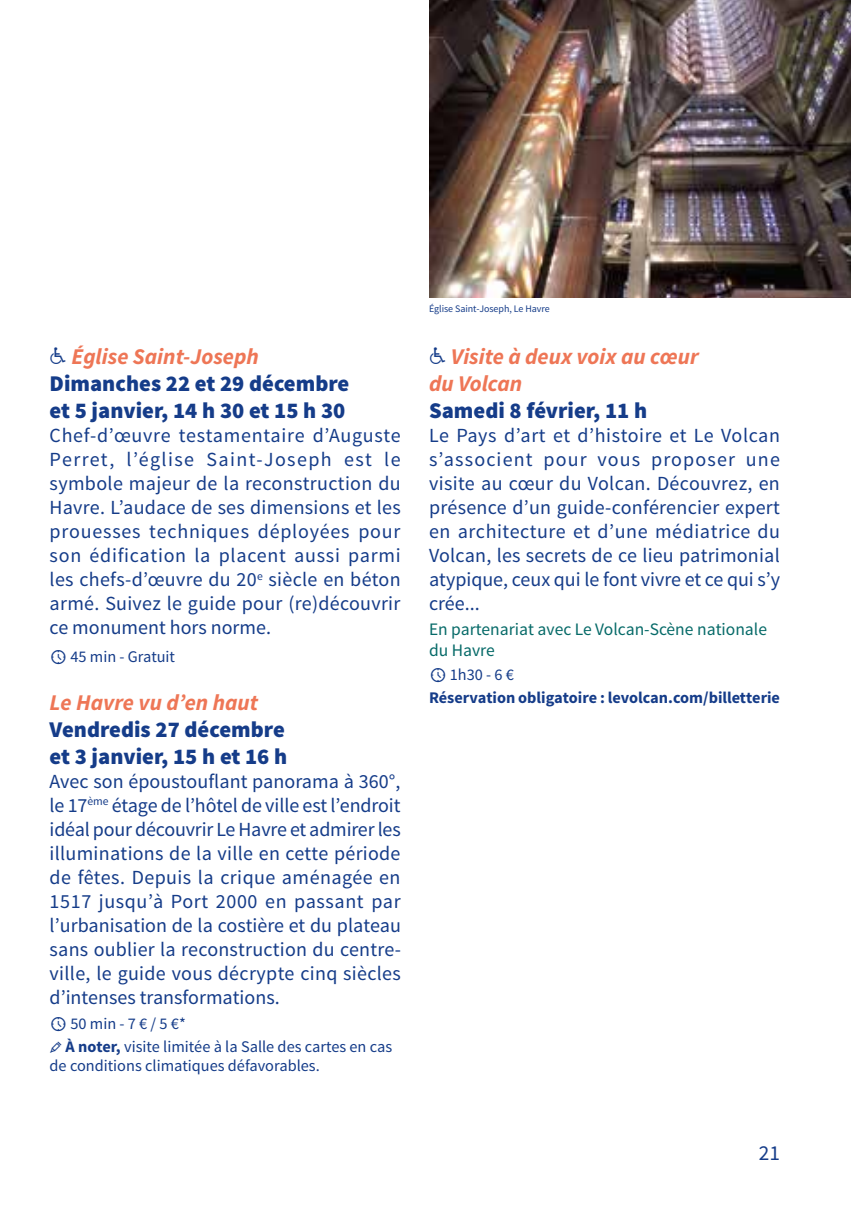
<style>
.page{position:relative;width:851px;height:1205px;background:#fff}
.page>*{position:absolute;margin:0;border:0;box-sizing:border-box;transform-origin:0 0}
.t1{font:900 22.5px/27px "Source Sans Pro";color:#153c89}
.t2{font:italic 700 22.5px/27px "Source Sans Pro";color:#ee7656}
.t3{font:21.25px "Source Sans Pro";color:#153c89}
.t4{font:20px/24px "Source Sans Pro";color:#153c89;text-align:justify}
.t5{font:17.5px/21px "Source Sans Pro";color:#066a68}
.t6{font:16.25px/23px "Source Sans Pro";color:#153c89}
.t7{font:700 16.25px "Source Sans Pro";color:#153c89}
.t8{font:10px "Source Sans Pro";letter-spacing:-.005em;color:#153c89}
.s1{font-family:"Travelcons";font-weight:400;font-size:15px}
.s2{font-weight:700;font-style:italic;color:#ee7656}
.s3{font-weight:700}
.s4{font-family:"Travelcons";font-weight:400;font-style:normal;font-size:15px;color:#153c89}
</style>
<div class="page">
<img style="left:429px;top:0;width:421px;height:298px">
<p class="t1" style="left:50px;top:344px;width:301px"><span class="s1">E</span> <span class="s2">Église Saint-Joseph<br></span>Dimanches 22 et 29 décembre et 5 janvier, 14 h 30 et 15 h 30</p>
<p class="t4" style="left:50px;top:424px;width:352px">Chef-d’œuvre testamentaire d’Auguste Perret, l’église Saint-Joseph est le symbole majeur de la reconstruction du Havre. L’audace de ses dimensions et les prouesses techniques déployées pour son édification la placent aussi parmi les chefs-d’œuvre du 20<sup>e</sup> siècle en béton armé. Suivez le guide pour (re)découvrir ce monument hors norme.</p>
<p class="t6" style="left:70px;top:645px;width:106px">45 min - Gratuit</p>
<p class="t2" style="left:50px;top:689px;width:210px">Le Havre vu d’en haut</p>
<p class="t1" style="left:50px;top:717px;width:239px">Vendredis 27 décembre et 3 janvier, 15 h et 16 h</p>
<p class="t4" style="left:50px;top:770px;width:353px">Avec son époustouflant panorama à 360°, le 17<sup>ème</sup> étage de l’hôtel de ville est l’endroit idéal pour découvrir Le Havre et admirer les illuminations de la ville en cette période de fêtes. Depuis la crique aménagée en 1517 jusqu’à Port 2000 en passant par l’urbanisation de la costière et du plateau sans oublier la reconstruction du centre&shy;ville, le guide vous décrypte cinq siècles d’intenses transformations.</p>
<p class="t6" style="left:65px;top:1012px;width:328px;text-indent:5px">50 min - 7 € / 5 €*<br><span class="s3">À noter,</span> visite limitée à la Salle des cartes en cas</p>
<p class="t6" style="left:50px;top:1054px;width:271px">de conditions climatiques défavorables.</p>
<p class="t8" style="left:429px;top:303px;width:122px">Église Saint-Joseph, Le Havre</p>
<p class="t2" style="left:429px;top:343px;width:271px"><span class="s4">E</span> Visite à deux voix au cœur du Volcan</p>
<p class="t1" style="left:429px;top:398px;width:220px">Samedi 8 février, 11 h</p>
<p class="t4" style="left:429px;top:424px;width:352px">Le Pays d’art et d’histoire et Le Volcan s’associent pour vous proposer une visite au cœur du Volcan. Découvrez, en présence d’un guide-conférencier expert en architecture et d’une médiatrice du Volcan, les secrets de ce lieu patrimonial atypique, ceux qui le font vivre et ce qui s’y crée...</p>
<p class="t5" style="left:429px;top:619px;width:339px">En partenariat avec Le Volcan-Scène nationale du Havre</p>
<p class="t6" style="left:450px;top:664px;width:66px">1h30 - 6 €</p>
<p class="t7" style="left:429px;top:687px;width:352px">Réservation obligatoire : levolcan.com/billetterie</p>
<p class="t3" style="left:758px;top:1140px;width:23px">21</p>
</div>
